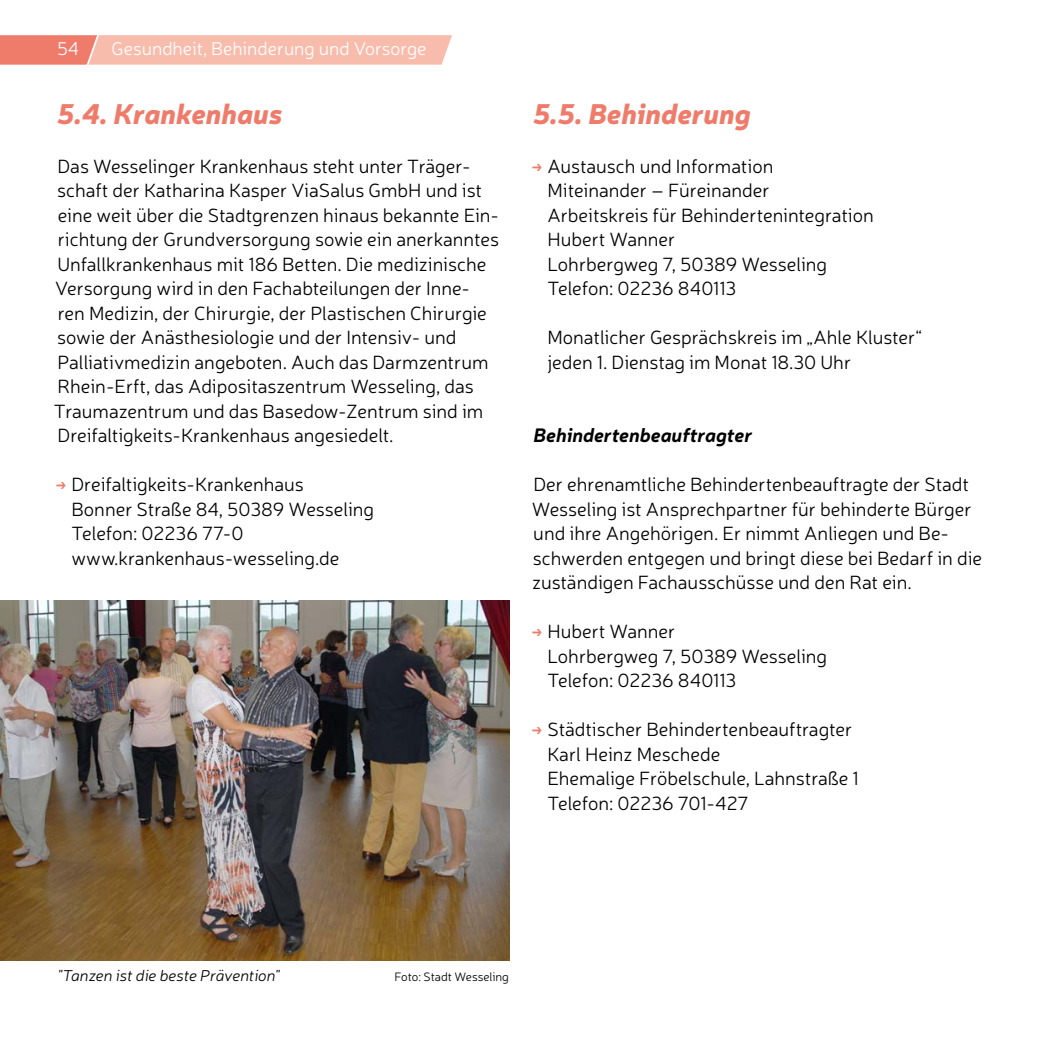
<style>
.page{position:relative;width:1042px;height:1042px;background:#fff}
.page>*{position:absolute;margin:0;border:0;box-sizing:border-box;transform-origin:0 0}
.t1{font:italic 900 28px "Neris";color:#ef7c6b}
.t2{font:300 19.25px/24.5px "Neris";color:#000}
.t3{font:italic 700 19.25px "Neris";color:#000}
.t4{font:300 18.55px "Neris";color:#fff}
.t5{font:italic 300 15.75px "Neris";color:#000}
.t6{font:300 12.25px "Neris";letter-spacing:-.01em;color:#000}
.s1{font-weight:600;font-size:15.75px;color:#ef7c6b}
</style>
<div class="page">
<svg style="left:0;top:35px;width:452px;height:30px;background:#f6b1a1"></svg>
<img style="left:0;top:600px;width:509px;height:360px">
<p class="t4" style="left:57px;top:37px;width:24px">54</p>
<p class="t4" style="left:112px;top:37px;width:316px">Gesundheit, Behinderung und Vorsorge</p>
<h1 class="t1" style="left:57px;top:93px;width:227px">5.4. Krankenhaus</h1>
<p class="t2" style="left:54px;top:153px;width:447px">Das Wesselinger Krankenhaus steht unter Träger&shy;schaft der Katharina Kasper ViaSalus GmbH und ist eine weit über die Stadtgrenzen hinaus bekannte Ein&shy;richtung der Grundversorgung sowie ein anerkanntes Unfallkrankenhaus mit 186 Betten. Die medizinische Versorgung wird in den Fachabteilungen der Inne&shy;ren Medizin, der Chirurgie, der Plastischen Chirurgie sowie der Anästhesiologie und der Intensiv- und Palliativmedizin angeboten. Auch das Darmzentrum Rhein-Erft, das Adipositaszentrum Wesseling, das Traumazentrum und das Basedow-Zentrum sind im Dreifaltigkeits-Krankenhaus angesiedelt.</p>
<p class="t2" style="left:72px;top:472px;width:304px;text-indent:-16px"><span class="s1">→</span> Dreifaltigkeits-Krankenhaus<br>Bonner Straße 84, 50389 Wesseling<br>Telefon: 02236 77-0 www.krankenhaus-wesseling.de</p>
<h1 class="t1" style="left:533px;top:93px;width:219px">5.5. Behinderung</h1>
<p class="t2" style="left:547px;top:153px;width:328px;text-indent:-16px"><span class="s1">→</span> Austausch und Information<br>Miteinander – Füreinander<br>Arbeitskreis für Behindertenintegration<br>Hubert Wanner<br>Lohrbergweg 7, 50389 Wesseling<br>Telefon: 02236 840113</p>
<p class="t2" style="left:547px;top:325px;width:376px">Monatlicher Gesprächskreis im „Ahle Kluster“ jeden 1. Dienstag im Monat 18.30 Uhr</p>
<p class="t3" style="left:533px;top:422px;width:220px">Behindertenbeauftragter</p>
<p class="t2" style="left:532px;top:472px;width:452px">Der ehrenamtliche Behindertenbeauftragte der Stadt Wesseling ist Ansprechpartner für behinderte Bürger und ihre Angehörigen. Er nimmt Anliegen und Be&shy;schwerden entgegen und bringt diese bei Bedarf in die zuständigen Fachausschüsse und den Rat ein.</p>
<p class="t2" style="left:547px;top:619px;width:281px;text-indent:-16px"><span class="s1">→</span> Hubert Wanner<br>Lohrbergweg 7, 50389 Wesseling<br>Telefon: 02236 840113</p>
<p class="t2" style="left:547px;top:717px;width:313px;text-indent:-16px"><span class="s1">→</span> Städtischer Behindertenbeauftragter<br>Karl Heinz Meschede<br>Ehemalige Fröbelschule, Lahnstraße 1<br>Telefon: 02236 701-427</p>
<p class="t5" style="left:58px;top:965px;width:224px">"Tanzen ist die beste Prävention"</p>
<p class="t6" style="left:394px;top:969px;width:116px">Foto: Stadt Wesseling</p>
</div>
